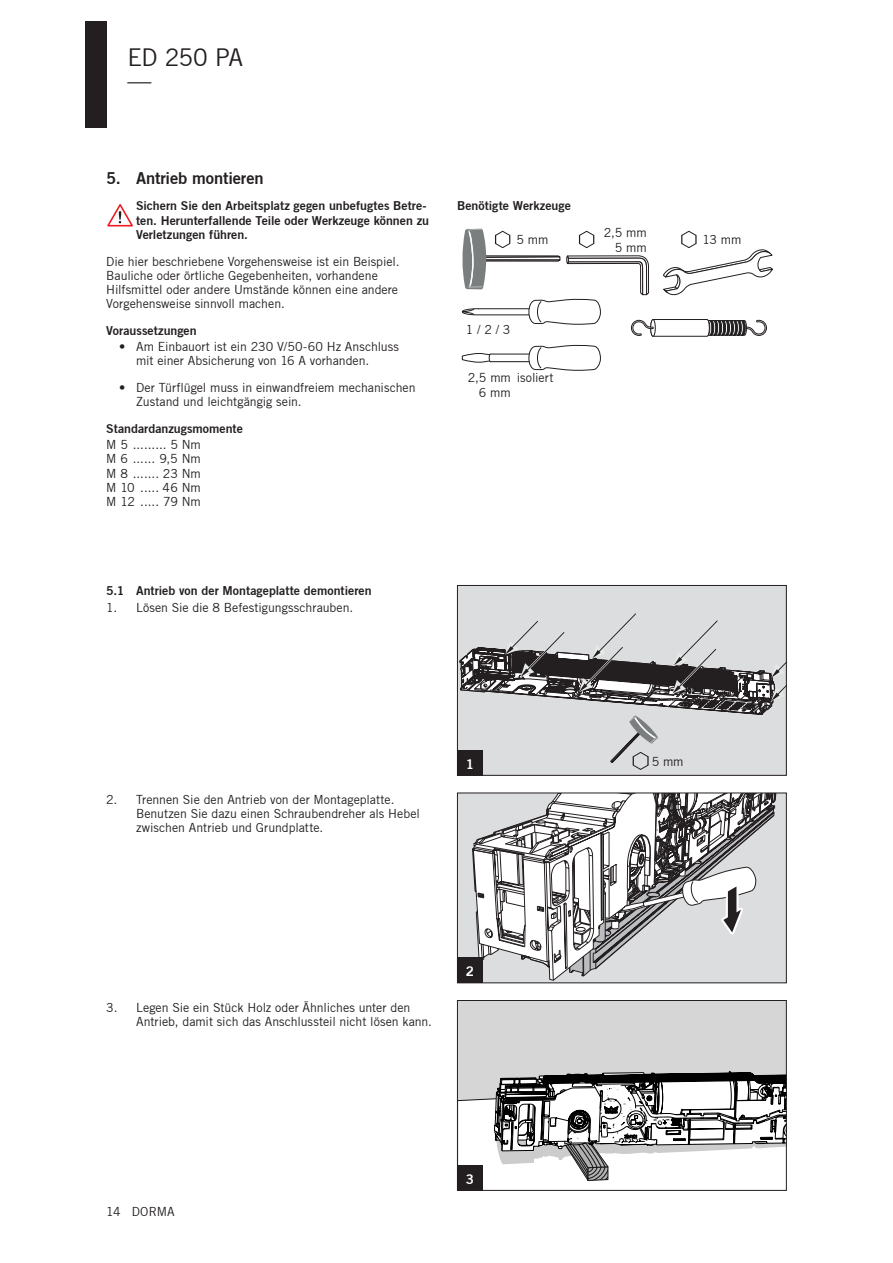
<style>
.page{position:relative;width:893px;height:1263px;background:#fff}
.page>*{position:absolute;margin:0;border:0;box-sizing:border-box;transform-origin:0 0}
.t1{font:24px/24px "Trade Gothic";letter-spacing:-.035em;color:#231f20}
.t2{font:16.5px "Trade Gothic Bold Two";letter-spacing:-.01em;color:#231f20}
.t3{font:13.5px "Trade Gothic Bold Two";color:#fff}
.t4{font:12.3px/14.2px "Trade Gothic";letter-spacing:-.005em;color:#231f20}
.t5{font:12.3px/14.2px "Trade Gothic Bold Two";color:#231f20}
</style>
<div class="page">
<svg style="left:641px;top:585px;width:146px;height:399px"></svg>
<svg style="left:458px;top:592px;width:328px;height:589px"></svg>
<div style="left:457px;top:1000px;width:330px;height:191px;border:1px solid #231f20"></div>
<div style="left:457px;top:750px;width:26px;height:26px;background:#231f20"></div>
<div style="left:457px;top:958px;width:26px;height:25px;background:#231f20"></div>
<div style="left:457px;top:1165px;width:26px;height:26px;background:#231f20"></div>
<svg style="left:107px;top:204px;width:26px;height:23px"></svg>
<svg style="left:462px;top:344px;width:139px;height:27px"></svg>
<svg style="left:461px;top:228px;width:312px;height:109px"></svg>
<div style="left:85px;top:21px;width:21px;height:107px;background:#231f20"></div>
<h1 class="t1" style="left:128px;top:45px;width:117px">ED 250 PA —</h1>
<h2 class="t2" style="left:106px;top:168px;width:159px">5. Antrieb montieren</h2>
<p class="t5" style="left:136px;top:199px;width:295px">Sichern Sie den Arbeitsplatz gegen unbefugtes Betre&shy;ten. Herunterfallende Teile oder Werkzeuge können zu<br>Verletzungen führen.</p>
<p class="t4" style="left:106px;top:254px;width:295px">Die hier beschriebene Vorgehensweise ist ein Beispiel.<br>Bauliche oder örtliche Gegebenheiten, vorhandene Hilfsmittel oder andere Umstände können eine andere Vorgehensweise sinnvoll machen.</p>
<p class="t5" style="left:106px;top:323px;width:92px">Voraussetzungen</p>
<p class="t4" style="left:136px;top:339px;width:265px;text-indent:-17px">• Am Einbauort ist ein 230 V/50-60 Hz Anschluss mit einer Absicherung von 16 A vorhanden.</p>
<p class="t4" style="left:136px;top:380px;width:281px;text-indent:-17px">• Der Türflügel muss in einwandfreiem mechanischen<br>Zustand und leichtgängig sein.</p>
<p class="t5" style="left:106px;top:421px;width:138px">Standardanzugsmomente</p>
<p class="t4" style="left:106px;top:437px;width:96px;text-align:justify">M 5 ......... 5 Nm M 6 ...... 9,5 Nm M 8 ....... 23 Nm M 10 ..... 46 Nm M 12 ..... 79 Nm</p>
<p class="t5" style="left:457px;top:199px;width:115px">Benötigte Werkzeuge</p>
<p class="t4" style="left:604px;top:226px;width:44px;text-align:right">2,5 mm<br>5 mm</p>
<p class="t4" style="left:517px;top:233px;width:33px">5 mm</p>
<p class="t4" style="left:702px;top:233px;width:41px">13 mm</p>
<p class="t4" style="left:466px;top:322px;width:46px">1 / 2 / 3</p>
<p class="t4" style="left:479px;top:371px;width:76px;text-indent:-11px">2,5 mm isoliert<br>6 mm</p>
<p class="t5" style="left:106px;top:584px;width:267px">5.1 Antrieb von der Montageplatte demontieren</p>
<p class="t4" style="left:106px;top:600px;width:248px">1. Lösen Sie die 8 Befestigungsschrauben.</p>
<p class="t4" style="left:136px;top:792px;width:285px;text-indent:-30px">2. Trennen Sie den Antrieb von der Montageplatte.<br>Benutzen Sie dazu einen Schraubendreher als Hebel zwischen Antrieb und Grundplatte.</p>
<p class="t3" style="left:466px;top:755px;width:10px">1</p>
<p class="t4" style="left:136px;top:1000px;width:297px;text-indent:-30px">3. Legen Sie ein Stück Holz oder Ähnliches unter den<br>Antrieb, damit sich das Anschlussteil nicht lösen kann.</p>
<p class="t3" style="left:466px;top:963px;width:10px">2</p>
<p class="t4" style="left:652px;top:755px;width:33px">5 mm</p>
<p class="t4" style="left:106px;top:1204px;width:70px">14 DORMA</p>
<p class="t3" style="left:466px;top:1170px;width:10px">3</p>
</div>
